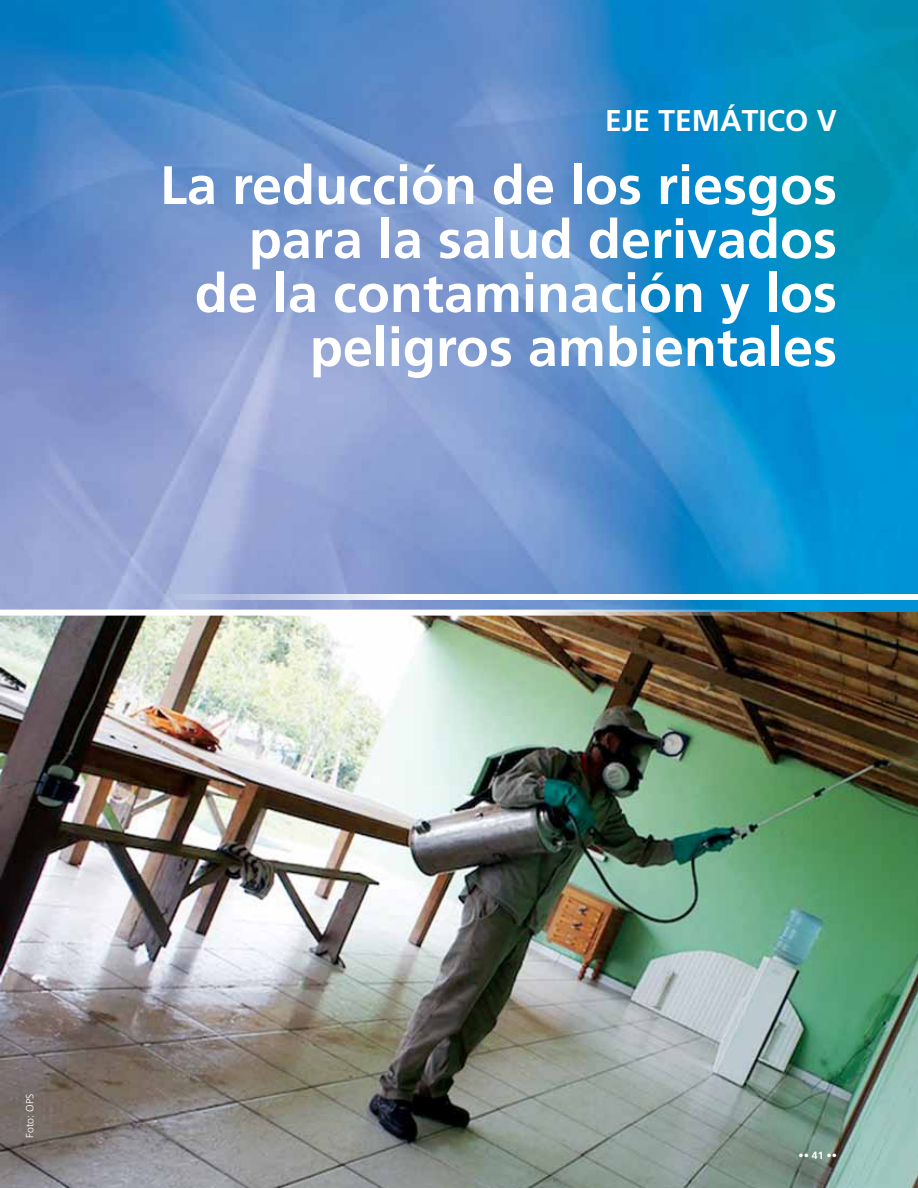
<style>
.page{position:relative;width:918px;height:1188px;background:#fff}
.page>*{position:absolute;margin:0;border:0;box-sizing:border-box;transform-origin:0 0}
.t1{font:700 54px/54px "Frutiger";color:#fff;text-align:right}
.t2{font:700 30px "Frutiger";color:#fff}
.t3{font:300 10.5px "Frutiger";color:#fff}
.t4{font:700 10.5px "Frutiger";color:#fff}
</style>
<div class="page">
<img style="left:0;top:0;width:918px;height:613px">
<img style="left:0;top:613px;width:918px;height:575px">
<svg style="left:0;top:610px;width:756px;height:6px"></svg>
<svg style="left:175px;top:594px;width:743px;height:6px"></svg>
<p class="t2" style="left:605px;top:103px;width:233px">EJE TEMÁTICO V</p>
<p class="t1" style="left:160px;top:158px;width:679px">La reducción de los riesgos para la salud derivados<br>de la contaminación y los peligros ambientales</p>
<p class="t3" style="left:24px;top:1138px;width:45px;rotate:-90deg">Foto: OPS</p>
<p class="t4" style="left:798px;top:1149px;width:40px">•• 41 ••</p>
</div>
